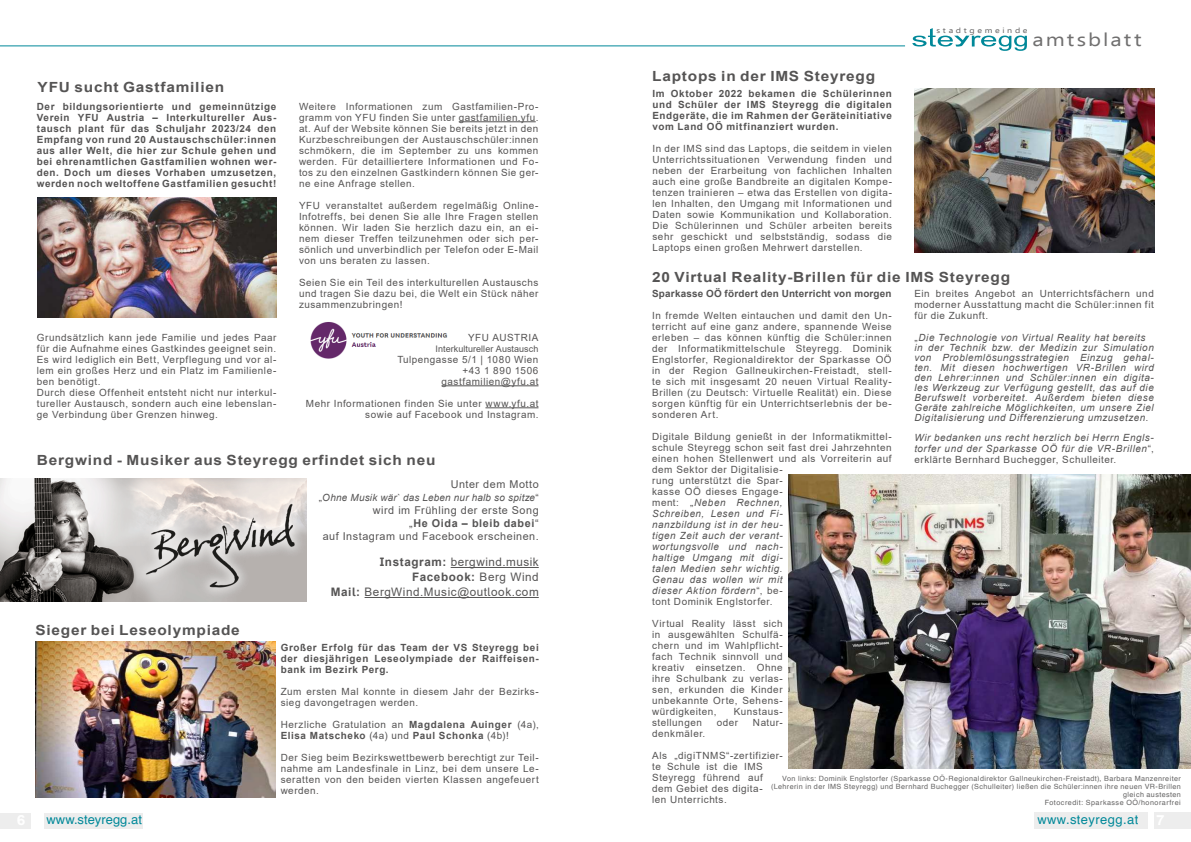
<style>
.page{position:relative;width:1191px;height:842px;background:#fff}
.page>*{position:absolute;margin:0;border:0;box-sizing:border-box;transform-origin:0 0}
.t1{font:18.4px "Ebrima";letter-spacing:.09em;color:#706f6f;scale:1.2 1}
.t2{font:700 14px "Arial";letter-spacing:.05em;color:#555454;scale:1.1 1}
.t3{font:13px "Helvetica";letter-spacing:.015em;color:#089}
.t4{font:11.7px/15px "Arial";letter-spacing:.045em;color:#555454;text-align:right}
.t5{font:10.8px/13px "Arial";letter-spacing:.05em;color:#555454;text-align:right}
.t6{font:9.9px/11px "Arial";letter-spacing:.055em;color:#555454;text-align:justify}
.t7{font:700 9.9px/11px "Arial";letter-spacing:.06em;color:#555454;text-align:justify}
.t8{font:italic 9.9px/10px "Arial";letter-spacing:.05em;color:#555454}
.t9{font:700 9.9px "Arial";letter-spacing:.02em;color:#555454}
.t10{font:italic 9.9px "Arial";letter-spacing:.025em;color:#555454}
.t11{font:9px "Arial";letter-spacing:.005em;color:#555454}
.t12{font:7.4px "Ebrima";letter-spacing:.3em;color:#646363;scale:1.2 1}
.t13{font:7.2px/8px "Helvetica";letter-spacing:.055em;color:#646363;text-align:right}
.s1{font-style:italic}
.s2{font-style:normal}
.s3{font-weight:700}
.s4{font-weight:400}
</style>
<div class="page">
<svg style="left:912px;top:28px;width:115px;height:23px"></svg>
<hr style="left:0;top:45px;width:905px;height:1px;background:#089">
<div style="left:0;top:813px;width:31px;height:15px;background:#ededed"></div>
<div style="left:44px;top:813px;width:98px;height:15px;background:#ededed"></div>
<div style="left:1034px;top:812px;width:113px;height:17px;background:#ededed"></div>
<div style="left:1154px;top:812px;width:37px;height:16px;background:#ededed"></div>
<img style="left:310px;top:322px;width:138px;height:37px">
<img style="left:914px;top:89px;width:240px;height:163px">
<hr style="left:459px;top:121px;width:77px;height:1px;background:#555454">
<hr style="left:441px;top:385px;width:97px;height:1px;background:#555454">
<hr style="left:485px;top:407px;width:53px;height:1px;background:#555454">
<img style="left:37px;top:197px;width:239px;height:120px">
<img style="left:35px;top:642px;width:240px;height:156px">
<img style="left:788px;top:475px;width:403px;height:294px">
<img style="left:0;top:479px;width:306px;height:122px">
<hr style="left:451px;top:567px;width:88px;height:1px;background:#555454">
<hr style="left:364px;top:597px;width:175px;height:1px;background:#555454">
<p class="t12" style="left:936px;top:25px;width:77px">stadtgemeinde</p>
<h1 class="t1" style="left:1032px;top:26px;width:92px">amtsblatt</h1>
<h2 class="t2" style="left:652px;top:66px;width:204px">Laptops in der IMS Steyregg</h2>
<p class="t7" style="left:652px;top:88px;width:241px">Im Oktober 2022 bekamen die Schülerinnen und Schüler der IMS Steyregg die digitalen Endgeräte, die im Rahmen der Geräteinitiative vom Land OÖ mitfinanziert wurden.</p>
<p class="t6" style="left:652px;top:143px;width:241px">In der IMS sind das Laptops, die seitdem in vielen Unterrichtssituationen Verwendung finden und neben der Erarbeitung von fachlichen Inhalten auch eine große Bandbreite an digitalen Kompe&shy;tenzen trainieren – etwa das Erstellen von digita&shy;len Inhalten, den Umgang mit Informationen und Daten sowie Kommunikation und Kollaboration.<br>Die Schülerinnen und Schüler arbeiten bereits sehr geschickt und selbstständig, sodass die Laptops einen großen Mehrwert darstellen.</p>
<h2 class="t2" style="left:38px;top:78px;width:171px">YFU sucht Gastfamilien</h2>
<p class="t7" style="left:37px;top:101px;width:241px">Der bildungsorientierte und gemeinnützige Verein YFU Austria – Interkultureller Aus&shy;tausch plant für das Schuljahr 2023/24 den Empfang von rund 20 Austauschschüler:innen aus aller Welt, die hier zur Schule gehen und bei ehrenamtlichen Gastfamilien wohnen wer&shy;den. Doch um dieses Vorhaben umzusetzen, werden noch weltoffene Gastfamilien gesucht!</p>
<p class="t6" style="left:299px;top:101px;width:241px">Weitere Informationen zum Gastfamilien-Pro&shy;gramm von YFU finden Sie unter gastfamilien.yfu. at. Auf der Website können Sie bereits jetzt in den Kurzbeschreibungen der Austauschschüler:innen schmökern, die im September zu uns kommen werden. Für detailliertere Informationen und Fo&shy;tos zu den einzelnen Gastkindern können Sie ger&shy;ne eine Anfrage stellen.</p>
<p class="t6" style="left:299px;top:200px;width:241px">YFU veranstaltet außerdem regelmäßig Online-Infotreffs, bei denen Sie alle Ihre Fragen stellen können. Wir laden Sie herzlich dazu ein, an ei&shy;nem dieser Treffen teilzunehmen oder sich per&shy;sönlich und unverbindlich per Telefon oder E-Mail von uns beraten zu lassen.</p>
<p class="t6" style="left:299px;top:277px;width:241px">Seien Sie ein Teil des interkulturellen Austauschs und tragen Sie dazu bei, die Welt ein Stück näher zusammenzubringen!</p>
<p class="t6" style="left:468px;top:332px;width:72px">YFU AUSTRIA</p>
<p class="t11" style="left:435px;top:342px;width:104px">Interkultureller Austausch</p>
<p class="t6" style="left:397px;top:354px;width:143px;text-align:right">Tulpengasse 5/1 | 1080 Wien +43 1 890 1506 gastfamilien@yfu.at</p>
<p class="t6" style="left:306px;top:398px;width:234px;text-align:right">Mehr Informationen finden Sie unter www.yfu.at sowie auf Facebook und Instagram.</p>
<h2 class="t2" style="left:652px;top:268px;width:327px">20 Virtual Reality-Brillen für die IMS Steyregg</h2>
<p class="t9" style="left:652px;top:286px;width:241px">Sparkasse OÖ fördert den Unterricht von morgen</p>
<p class="t6" style="left:652px;top:310px;width:241px">In fremde Welten eintauchen und damit den Un&shy;terricht auf eine ganz andere, spannende Weise erleben – das können künftig die Schüler:innen der Informatikmittelschule Steyregg. Dominik Englstorfer, Regionaldirektor der Sparkasse OÖ in der Region Gallneukirchen-Freistadt, stell&shy;te sich mit insgesamt 20 neuen Virtual Reality-Brillen (zu Deutsch: Virtuelle Realität) ein. Diese sorgen künftig für ein Unterrichtserlebnis der be&shy;sonderen Art.</p>
<p class="t6" style="left:652px;top:431px;width:241px;text-align:left">Digitale Bildung genießt in der Informatikmittel&shy;schule Steyregg schon seit fast drei Jahrzehnten einen hohen Stellenwert und als Vorreiterin auf dem Sektor der Digitalisie-<br>rung unterstützt die Spar-<br>kasse OÖ dieses Engage-<br>ment: „<span class="s1">Neben Rechnen,<br>Schreiben, Lesen und Fi-<br>nanzbildung ist in der heu-<br>tigen Zeit auch der verant-<br>wortungsvolle und nach-<br>haltige Umgang mit digi-<br>talen Medien sehr wichtig.<br>Genau das wollen wir mit<br>dieser Aktion fördern</span>“, be-<br>tont Dominik Englstorfer.</p>
<p class="t6" style="left:652px;top:618px;width:132px">Virtual Reality lässt sich in ausgewählten Schulfä&shy;chern und im Wahlpflicht&shy;fach Technik sinnvoll und kreativ einsetzen. Ohne ihre Schulbank zu verlas&shy;sen, erkunden die Kinder unbekannte Orte, Sehens&shy;würdigkeiten,</p>
<p class="t6" style="left:914px;top:288px;width:241px">Ein breites Angebot an Unterrichtsfächern und moderner Ausstattung macht die Schüler:innen fit für die Zukunft.</p>
<p class="t8" style="left:914px;top:332px;width:241px"><span class="s2">„</span>Die Technologie von Virtual Reality hat bereits in der Technik bzw. der Medizin zur Simulation von Problemlösungsstrategien Einzug gehal&shy;ten. Mit diesen hochwertigen VR-Brillen wird den Lehrer:innen und Schüler:innen ein digita&shy;les Werkzeug zur Verfügung gestellt, das auf die Berufswelt vorbereitet. Außerdem bieten diese Geräte zahlreiche Möglichkeiten, um unsere Ziel Digitalisierung und Differenzierung umzusetzen.</p>
<p class="t8" style="left:914px;top:432px;width:241px;line-height:11px">Wir bedanken uns recht herzlich bei Herrn Engls&shy;torfer und der Sparkasse OÖ für die VR-Brillen<span class="s2">“,</span></p>
<p class="t6" style="left:37px;top:332px;width:241px;text-align:left">Grundsätzlich kann jede Familie und jedes Paar für die Aufnahme eines Gastkindes geeignet sein.<br>Es wird lediglich ein Bett, Verpflegung und vor al&shy;lem ein großes Herz und ein Platz im Familienle&shy;ben benötigt.<br>Durch diese Offenheit entsteht nicht nur interkul&shy;tureller Austausch, sondern auch eine lebenslan&shy;ge Verbindung über Grenzen hinweg.</p>
<h2 class="t2" style="left:37px;top:450px;width:364px">Bergwind - Musiker aus Steyregg erfindet sich neu</h2>
<p class="t6" style="left:914px;top:454px;width:203px">erklärte Bernhard Buchegger, Schulleiter.</p>
<p class="t5" style="left:451px;top:478px;width:89px">Unter dem Motto</p>
<p class="t10" style="left:319px;top:491px;width:221px"><span class="s2">„</span>Ohne Musik wär` das Leben nur halb so spitze<span class="s2">“</span></p>
<p class="t5" style="left:323px;top:504px;width:218px">wird im Frühling der erste Song<br>„<span class="s3">He Oida – bleib dabei</span>“<br>auf Instagram und Facebook erscheinen.</p>
<p class="t4" style="left:331px;top:554px;width:209px"><span class="s3">Instagram:</span> bergwind.musik<br><span class="s3">Facebook:</span> Berg Wind<br><span class="s3">Mail:</span> BergWind.Music@outlook.com</p>
<h2 class="t2" style="left:35px;top:620px;width:187px">Sieger bei Leseolympiade</h2>
<p class="t7" style="left:281px;top:642px;width:259px">Großer Erfolg für das Team der VS Steyregg bei der diesjährigen Leseolympiade der Raiffeisen&shy;bank im Bezirk Perg.</p>
<p class="t6" style="left:281px;top:686px;width:259px">Zum ersten Mal konnte in diesem Jahr der Bezirks&shy;sieg davongetragen werden.</p>
<p class="t7" style="left:281px;top:719px;width:259px"><span class="s4">Herzliche Gratulation an</span> Magdalena Auinger <span class="s4">(4a),<br></span>Elisa Matscheko <span class="s4">(4a) und</span> Paul Schonka <span class="s4">(4b)!</span></p>
<p class="t6" style="left:281px;top:752px;width:259px">Der Sieg beim Bezirkswettbewerb berechtigt zur Teil&shy;nahme am Landesfinale in Linz, bei dem unsere Le&shy;seratten von den beiden vierten Klassen angefeuert werden.</p>
<p class="t6" style="left:734px;top:706px;width:50px">Kunstaus-</p>
<p class="t6" style="left:652px;top:717px;width:51px">stellungen</p>
<p class="t6" style="left:716px;top:717px;width:23px">oder</p>
<p class="t6" style="left:753px;top:717px;width:31px">Natur-</p>
<p class="t6" style="left:652px;top:728px;width:55px">denkmäler.</p>
<p class="t6" style="left:652px;top:750px;width:132px;text-align:left">Als „digiTNMS“-zertifizier&shy;te Schule ist die IMS<br>Steyregg führend auf dem Gebiet des digita-<br>len Unterrichts.</p>
<p class="t13" style="left:771px;top:774px;width:411px">Von links: Dominik Englstorfer (Sparkasse OÖ-Regionaldirektor Gallneukirchen-Freistadt), Barbara Manzenreiter (Lehrerin in der IMS Steyregg) und Bernhard Buchegger (Schulleiter) ließen die Schüler:innen ihre neuen VR-Brillen gleich austesten<br>Fotocredit: Sparkasse OÖ/honorarfrei</p>
<h3 class="t3" style="left:47px;top:809px;width:97px">www.steyregg.at</h3>
<h3 class="t3" style="left:1037px;top:809px;width:102px">www.steyregg.at</h3>
</div>
